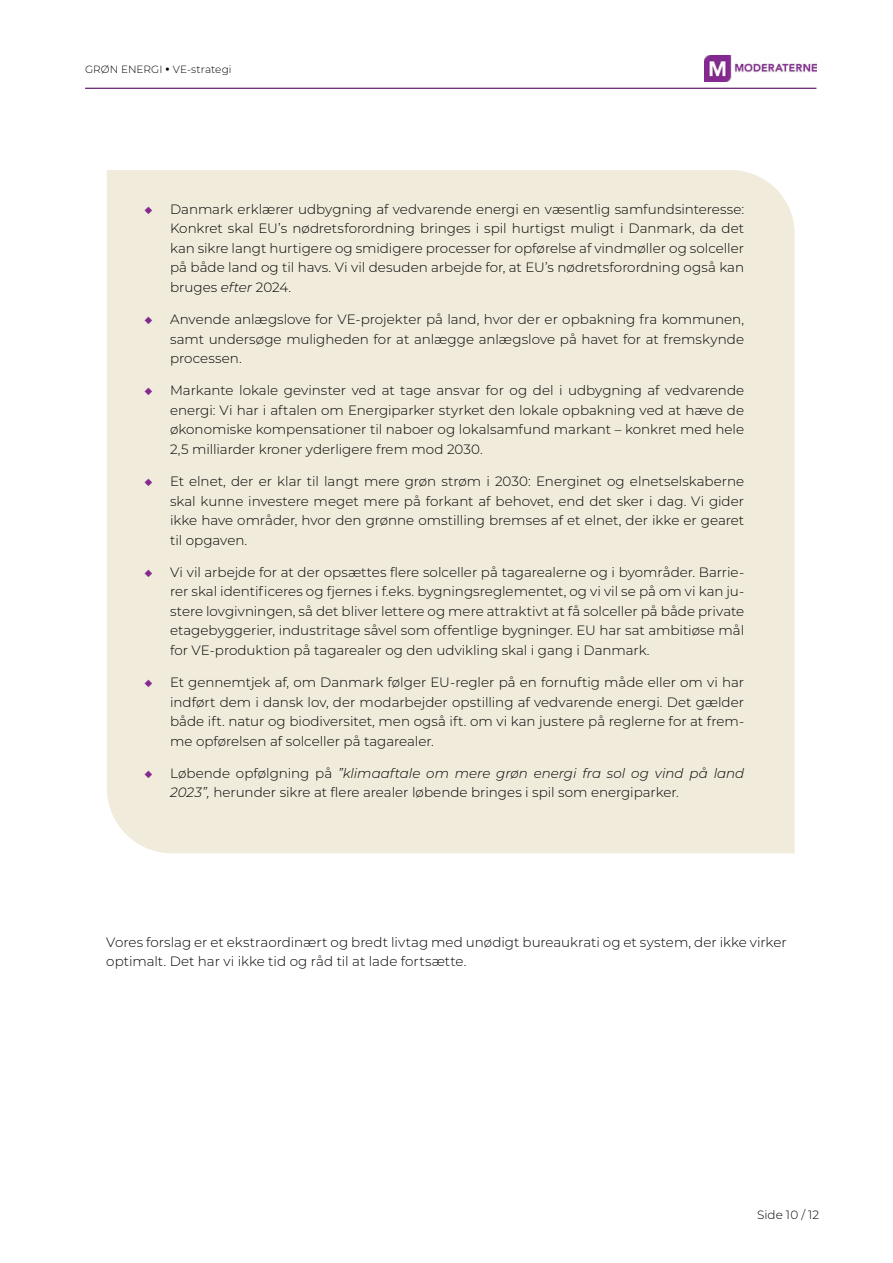
<style>
.page{position:relative;width:893px;height:1263px;background:#fff}
.page>*{position:absolute;margin:0;border:0;box-sizing:border-box;transform-origin:0 0}
.t1{font:300 13.5px/19.5px "Montserrat";color:#000;text-align:justify}
.t2{font:300 12px "Montserrat";color:#000}
.t3{font:300 10.5px "Montserrat";letter-spacing:.005em;color:#000}
.s1{font-weight:600;color:#842990}
.s2{font-style:italic}
</style>
<div class="page">
<img style="left:704px;top:55px;width:112px;height:27px">
<hr style="left:85px;top:88px;width:731px;height:1px;background:#590761">
<div style="left:107px;top:170px;width:688px;height:683px;background:#f0ebdb"></div>
<p class="t3" style="left:85px;top:62px;width:148px">GRØN ENERGI • VE-strategi</p>
<p class="t1" style="left:170px;top:199px;width:576px;text-indent:-26px"><span class="s1">◆</span> Danmark erklærer udbygning af vedvarende energi en væsentlig samfundsinteresse:<br>Konkret skal EU’s nødretsforordning bringes i spil hurtigst muligt i Danmark, da det kan sikre langt hurtigere og smidigere processer for opførelse af vindmøller og solceller på både land og til havs. Vi vil desuden arbejde for, at EU’s nødretsforordning også kan bruges <span class="s2">efter</span> 2024.</p>
<p class="t1" style="left:170px;top:309px;width:576px;text-indent:-26px"><span class="s1">◆</span> Anvende anlægslove for VE-projekter på land, hvor der er opbakning fra kommunen, samt undersøge muligheden for at anlægge anlægslove på havet for at fremskynde processen.</p>
<p class="t1" style="left:170px;top:380px;width:576px;text-indent:-26px"><span class="s1">◆</span> Markante lokale gevinster ved at tage ansvar for og del i udbygning af vedvarende energi: Vi har i aftalen om Energiparker styrket den lokale opbakning ved at hæve de økonomiske kompensationer til naboer og lokalsamfund markant – konkret med hele 2,5 milliarder kroner yderligere frem mod 2030.</p>
<p class="t1" style="left:170px;top:471px;width:576px;text-indent:-26px"><span class="s1">◆</span> Et elnet, der er klar til langt mere grøn strøm i 2030: Energinet og elnetselskaberne skal kunne investere meget mere på forkant af behovet, end det sker i dag. Vi gider ikke have områder, hvor den grønne omstilling bremses af et elnet, der ikke er gearet til opgaven.</p>
<p class="t1" style="left:170px;top:562px;width:576px;text-indent:-26px"><span class="s1">◆</span> Vi vil arbejde for at der opsættes flere solceller på tagarealerne og i byområder. Barrie&shy;rer skal identificeres og fjernes i f.eks. bygningsreglementet, og vi vil se på om vi kan ju&shy;stere lovgivningen, så det bliver lettere og mere attraktivt at få solceller på både private etagebyggerier, industritage såvel som offentlige bygninger. EU har sat ambitiøse mål for VE-produktion på tagarealer og den udvikling skal i gang i Danmark.</p>
<p class="t1" style="left:170px;top:672px;width:576px;text-indent:-26px"><span class="s1">◆</span> Et gennemtjek af, om Danmark følger EU-regler på en fornuftig måde eller om vi har indført dem i dansk lov, der modarbejder opstilling af vedvarende energi. Det gælder både ift. natur og biodiversitet, men også ift. om vi kan justere på reglerne for at frem&shy;me opførelsen af solceller på tagarealer.</p>
<p class="t1" style="left:170px;top:763px;width:576px;text-indent:-26px"><span class="s1">◆</span> Løbende opfølgning på <span class="s2">”klimaaftale om mere grøn energi fra sol og vind på land<br>2023”,</span> herunder sikre at flere arealer løbende bringes i spil som energiparker.</p>
<p class="t1" style="left:106px;top:932px;width:682px">Vores forslag er et ekstraordinært og bredt livtag med unødigt bureaukrati og et system, der ikke virker optimalt. Det har vi ikke tid og råd til at lade fortsætte.</p>
<p class="t2" style="left:757px;top:1207px;width:64px">Side 10 / 12</p>
</div>
